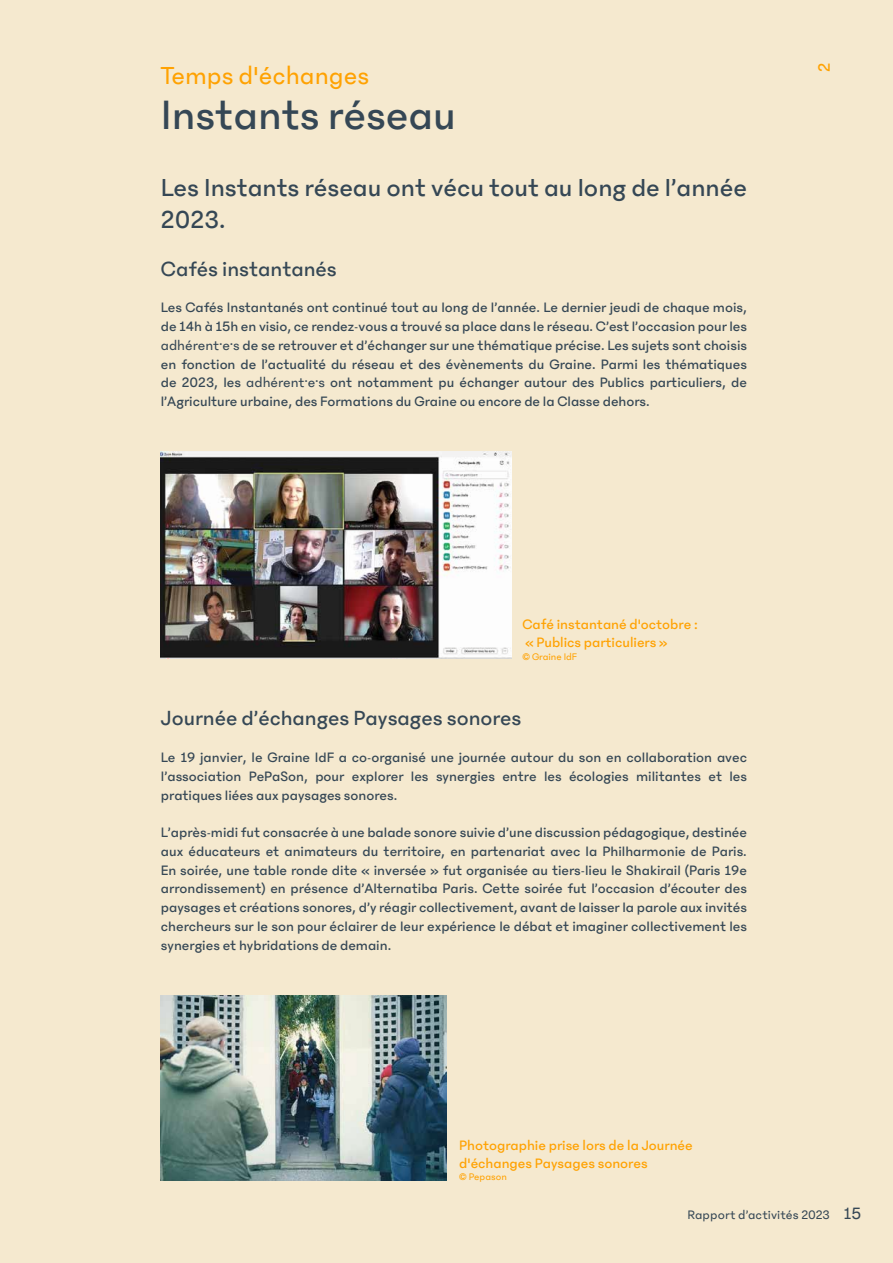
<style>
.page{position:relative;width:893px;height:1263px;background:#f5e9cf}
.page>*{position:absolute;margin:0;border:0;box-sizing:border-box;transform-origin:0 0}
.t1{font:45px "Phantom Sans 0.6 Book Graine";color:#354755}
.t2{font:27px/32.4px "Phantom Sans 0.6 Book Graine";color:#354755}
.t3{font:27px "Phantom Sans 0.6";color:#ffa202}
.t4{font:22.5px "Phantom Sans 0.6 Book Graine";color:#354755}
.t5{font:18px "Phantom Sans 0.6 Book Graine";color:#ffa202}
.t6{font:15px/18.8px "Phantom Sans 0.6 Book Graine";color:#354755;text-align:justify}
.t7{font:15px/18px "Phantom Sans 0.6";color:#ffa202}
.t8{font:13.5px "Phantom Sans 0.6";letter-spacing:.01em;color:#354755}
.t9{font:10.5px "Phantom Sans 0.6";color:#ffa202}
.s1{font-family:"Phantom Sans 0.6"}
.s2{font-size:18px}
</style>
<div class="page">
<img style="left:161px;top:451px;width:350px;height:207px">
<img style="left:161px;top:995px;width:286px;height:185px">
<h2 class="t3" style="left:161px;top:60px;width:210px">Temps d'échanges</h2>
<h1 class="t1" style="left:161px;top:87px;width:297px">Instants réseau</h1>
<h2 class="t2" style="left:161px;top:173px;width:588px">Les Instants réseau ont vécu tout au long de l’année<br>2023.</h2>
<h3 class="t4" style="left:161px;top:255px;width:178px">Cafés instantanés</h3>
<p class="t6" style="left:161px;top:299px;width:588px">Les Cafés Instantanés ont continué tout au long de l’année. Le dernier jeudi de chaque mois, de 14h à 15h en visio, ce rendez-vous a trouvé sa place dans le réseau. C’est l’occasion pour les <span class="s1">adhérent·e·s</span> de se retrouver et d’échanger sur une thématique précise. Les sujets sont choisis en fonction de l’actualité du réseau et des évènements du Graine. Parmi les thématiques de 2023, les <span class="s1">adhérent·e·s</span> ont notamment pu échanger autour des Publics particuliers, de l’Agriculture urbaine, des Formations du Graine ou encore de la Classe dehors.</p>
<p class="t5" style="left:813px;top:72px;width:11px;rotate:-90deg">2</p>
<p class="t7" style="left:522px;top:615px;width:177px">Café instantané d'octobre : « Publics particuliers »</p>
<p class="t9" style="left:522px;top:651px;width:56px">© Graine IdF</p>
<h3 class="t4" style="left:161px;top:704px;width:362px">Journée d’échanges Paysages sonores</h3>
<p class="t6" style="left:161px;top:749px;width:588px">Le 19 janvier, le Graine IdF a co-organisé une journée autour du son en collaboration avec l’association PePaSon, pour explorer les synergies entre les écologies militantes et les pratiques liées aux paysages sonores.</p>
<p class="t6" style="left:161px;top:824px;width:588px">L’après-midi fut consacrée à une balade sonore suivie d’une discussion pédagogique, destinée aux éducateurs et animateurs du territoire, en partenariat avec la Philharmonie de Paris.<br>En soirée, une table ronde dite « inversée » fut organisée au tiers-lieu le Shakirail (Paris 19e arrondissement) en présence d’Alternatiba Paris. Cette soirée fut l’occasion d’écouter des paysages et créations sonores, d’y réagir collectivement, avant de laisser la parole aux invités chercheurs sur le son pour éclairer de leur expérience le débat et imaginer collectivement les synergies et hybridations de demain.</p>
<p class="t7" style="left:459px;top:1136px;width:235px">Photographie prise lors de la Journée d'échanges Paysages sonores</p>
<p class="t9" style="left:459px;top:1171px;width:49px">© Pepason</p>
<p class="t8" style="left:687px;top:1207px;width:175px">Rapport d’activités 2023 <span class="s2">15</span></p>
</div>
